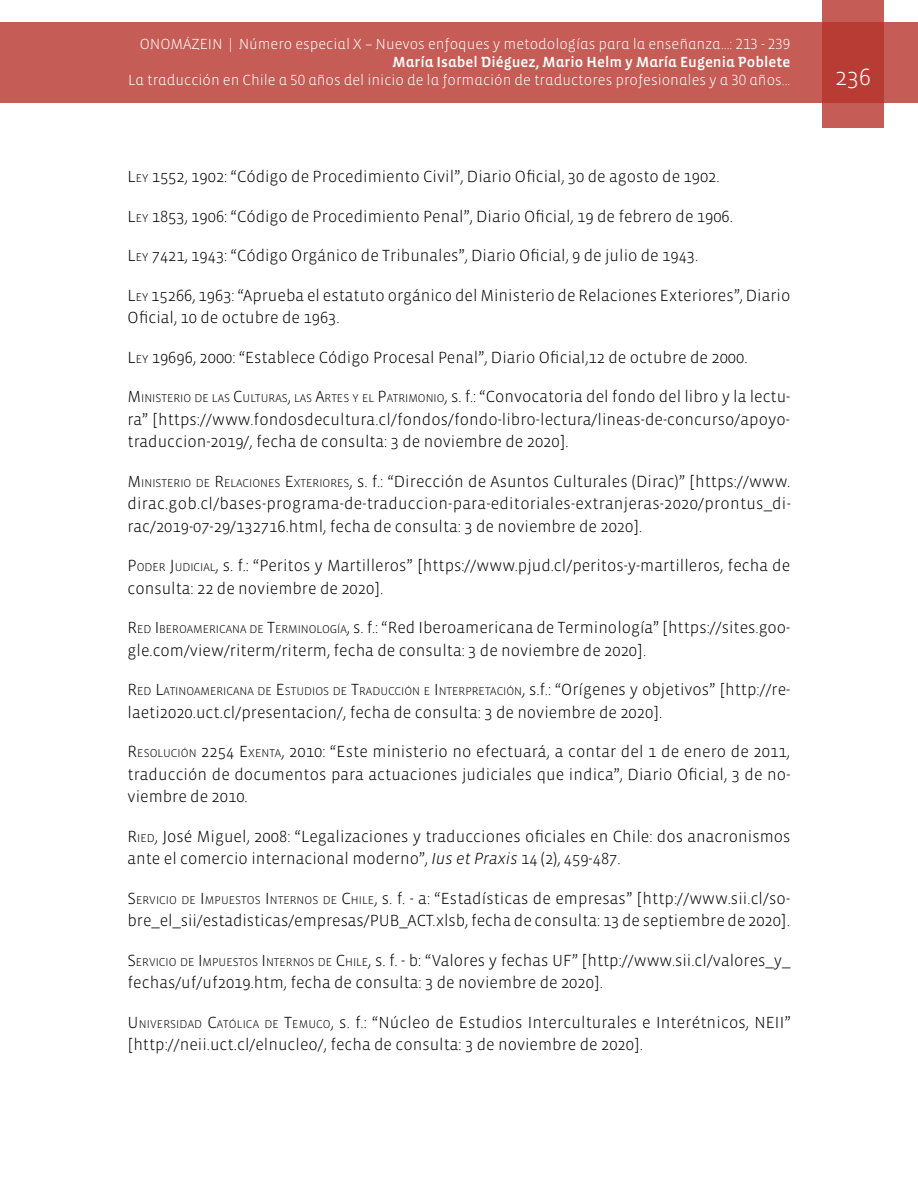
<style>
.page{position:relative;width:918px;height:1188px;background:#fff}
.page>*{position:absolute;margin:0;border:0;box-sizing:border-box;transform-origin:0 0}
.t1{font:300 24px "Vista Sans";color:#fff}
.t2{font:300 16.5px/22.5px "Vista Sans";color:#000}
.t3{font:300 15px "Vista Sans Alt";color:#fff}
.t4{font:15px "Vista Sans Alt Med";color:#fff}
.t5{font:300 11.55px "Vista Sans";color:#000}
.s1{font-style:inherit}
.s2{font-size:11.55px}
.s3{font-size:16.5px}
.s4{font-style:italic}
</style>
<div class="page">
<div style="left:0;top:23px;width:918px;height:80px;background:#c55c56"></div>
<svg style="left:822px;top:0;width:62px;height:128px;background:#bd4740"></svg>
<p class="t3" style="left:140px;top:37px;width:652px">ONOMÁZEIN | Número especial X – Nuevos enfoques y metodologías para la enseñanza...: 213 - 239</p>
<p class="t4" style="left:393px;top:55px;width:399px">María Isabel Diéguez, Mario Helm y María Eugenia Poblete</p>
<p class="t3" style="left:128px;top:73px;width:664px">La traducción en Chile a 50 años del inicio de la formación de traductores profesionales y a 30 años...</p>
<h1 class="t1" style="left:835px;top:65px;width:37px">236</h1>
<p class="t2" style="left:128px;top:166px;width:594px"><span class="s1">L</span><span class="s2">EY</span> 1552, 1902: “Código de Procedimiento Civil”, Diario Oficial, 30 de agosto de 1902.</p>
<p class="t2" style="left:128px;top:205px;width:607px"><span class="s1">L</span><span class="s2">EY</span> 1853, 1906: “Código de Procedimiento Penal”, Diario Oficial, 19 de febrero de 1906.</p>
<p class="t2" style="left:128px;top:245px;width:572px"><span class="s1">L</span><span class="s2">EY</span> 7421, 1943: “Código Orgánico de Tribunales”, Diario Oficial, 9 de julio de 1943.</p>
<p class="t2" style="left:128px;top:284px;width:664px"><span class="s1">L</span><span class="s2">EY</span> 15266, 1963: “Aprueba el estatuto orgánico del Ministerio de Relaciones Exteriores”, Diario<br>Oficial, 10 de octubre de 1963.</p>
<p class="t2" style="left:128px;top:346px;width:622px"><span class="s1">L</span><span class="s2">EY</span> 19696, 2000: “Establece Código Procesal Penal”, Diario Oficial,12 de octubre de 2000.</p>
<p class="t2" style="left:128px;top:386px;width:664px;text-align:justify"><span class="s1">M</span> <span class="s2">INISTERIO DE LAS</span> <span class="s1">C</span><span class="s2">ULTURAS</span><span class="s1">,</span> <span class="s2">LAS</span> <span class="s1">A</span><span class="s2">RTES Y EL</span> <span class="s1">P</span><span class="s2">ATRIMONIO</span>, s. f.: “Convocatoria del fondo del libro y la lectu&shy;ra” [https://www.fondosdecultura.cl/fondos/fondo-libro-lectura/lineas-de-concurso/apoyo&shy;traduccion-2019/, fecha de consulta: 3 de noviembre de 2020].</p>
<p class="t2" style="left:128px;top:470px;width:665px;text-align:justify"><span class="s1">M</span> <span class="s2">INISTERIO DE</span> <span class="s1">R</span><span class="s2">ELACIONES</span> <span class="s1">E</span><span class="s2">XTERIORES</span>, s. f.: “Dirección de Asuntos Culturales (Dirac)” [https://www. dirac.gob.cl/bases-programa-de-traduccion-para-editoriales-extranjeras-2020/prontus_di&shy;rac/2019-07-29/132716.html, fecha de consulta: 3 de noviembre de 2020].</p>
<p class="t2" style="left:128px;top:555px;width:664px"><span class="s1">P</span><span class="s2">ODER</span> <span class="s1">J</span> <span class="s2">UDICIAL</span>, s. f.: “Peritos y Martilleros” [https://www.pjud.cl/peritos-y-martilleros, fecha de consulta: 22 de noviembre de 2020].</p>
<p class="t2" style="left:128px;top:617px;width:664px"><span class="s1">R</span><span class="s2">ED</span> <span class="s1">I</span> <span class="s2">BEROAMERICANA DE</span> <span class="s1">T</span><span class="s2">ERMINOLOGÍA</span>, s. f.: “Red Iberoamericana de Terminología” [https://sites.goo&shy;gle.com/view/riterm/riterm, fecha de consulta: 3 de noviembre de 2020].</p>
<p class="t5" style="left:128px;top:686px;width:664px"><span class="s3">R</span>ED <span class="s3">L</span>ATINOAMERICANA DE <span class="s3">E</span>STUDIOS DE <span class="s3">T</span>RADUCCIÓN E <span class="s3">I</span> NTERPRETACIÓN<span class="s3">, s.f.: “Orígenes y objetivos” [http://re-</span></p>
<p class="t2" style="left:128px;top:701px;width:536px">laeti2020.uct.cl/presentacion/, fecha de consulta: 3 de noviembre de 2020].</p>
<p class="t2" style="left:128px;top:741px;width:664px;text-align:justify"><span class="s1">R</span> <span class="s2">ESOLUCIÓN</span> 2254 <span class="s1">E</span><span class="s2">XENTA</span>, 2010: “Este ministerio no efectuará, a contar del 1 de enero de 2011, traducción de documentos para actuaciones judiciales que indica”, Diario Oficial, 3 de no&shy;viembre de 2010.</p>
<p class="t2" style="left:128px;top:825px;width:665px"><span class="s1">R</span><span class="s2">IED</span>, José Miguel, 2008: “Legalizaciones y traducciones oficiales en Chile: dos anacronismos ante el comercio internacional moderno”, <span class="s4">Ius et Praxis</span> 14 (2), 459-487.</p>
<p class="t2" style="left:128px;top:888px;width:664px"><span class="s1">S</span> <span class="s2">ERVICIO DE</span> <span class="s1">I</span> <span class="s2">MP UESTOS</span> <span class="s1">I</span> <span class="s2">NTERNOS DE</span> <span class="s1">C</span><span class="s2">H ILE</span>, s. f. - a: “Estadísticas de empresas” [http://www.sii.cl/so&shy;bre_el_sii/estadisticas/empresas/PUB_ACT.xlsb, fecha de consulta: 13 de septiembre de 2020].</p>
<p class="t2" style="left:128px;top:950px;width:664px"><span class="s1">S</span> <span class="s2">ERVICIO DE</span> <span class="s1">I</span> <span class="s2">MPUESTOS</span> <span class="s1">I</span> <span class="s2">NTERNOS DE</span> <span class="s1">C</span><span class="s2">H ILE</span>, s. f. - b: “Valores y fechas UF” [http://www.sii.cl/valores_y_ fechas/uf/uf2019.htm, fecha de consulta: 3 de noviembre de 2020].</p>
<p class="t2" style="left:128px;top:1012px;width:665px"><span class="s1">U</span> <span class="s2">NIVERSIDAD</span> <span class="s1">C</span><span class="s2">ATÓLICA DE</span> <span class="s1">T</span><span class="s2">EMUCO</span>, s. f.: “Núcleo de Estudios Interculturales e Interétnicos, NEII” [http://neii.uct.cl/elnucleo/, fecha de consulta: 3 de noviembre de 2020].</p>
</div>
